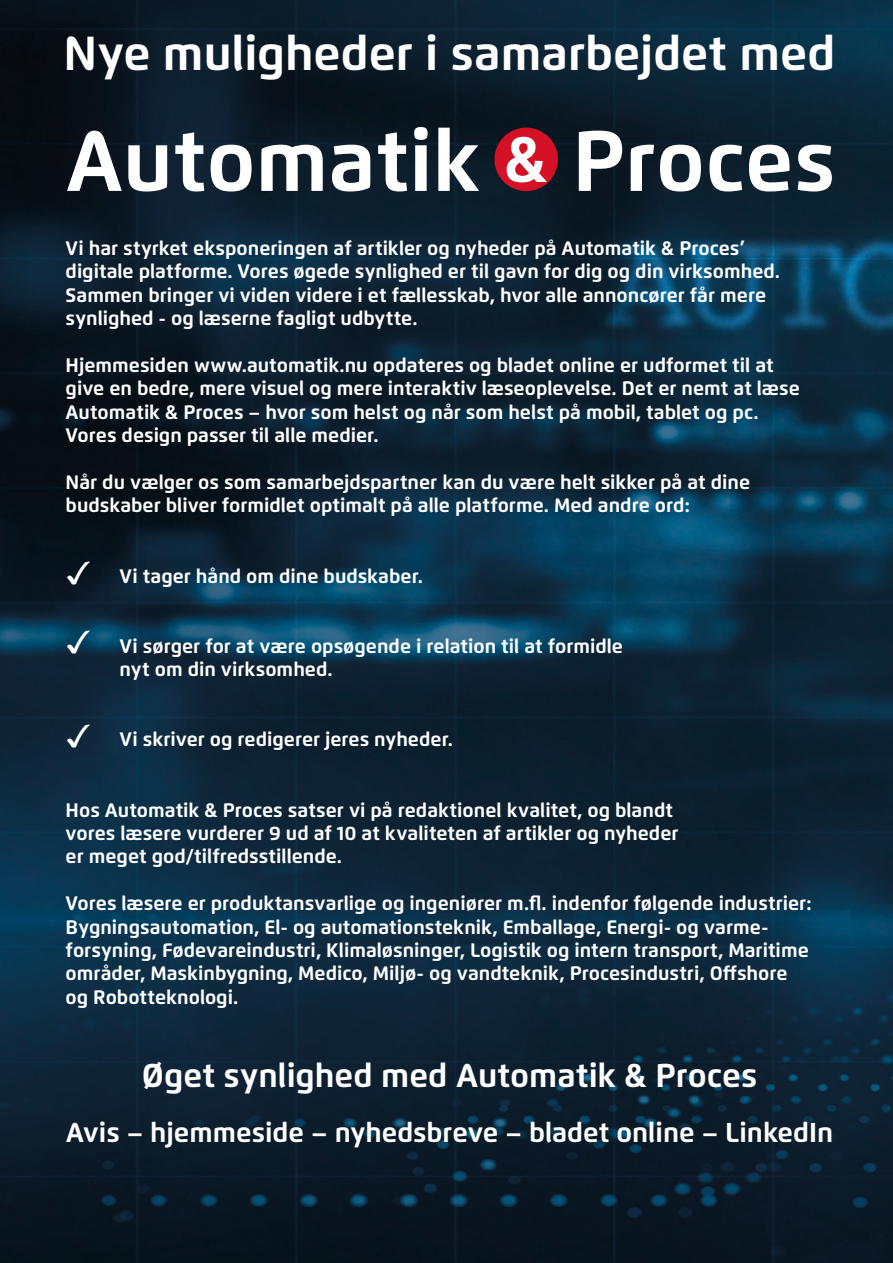
<style>
.page{position:relative;width:893px;height:1263px;background:#fff}
.page>*{position:absolute;margin:0;border:0;box-sizing:border-box;transform-origin:0 0}
.t1{font:700 85.35px "Flexo";letter-spacing:-.005em;color:#fff}
.t2{font:700 47.7px "Flexo";color:#fff}
.t3{font:700 33px "Flexo";color:#fff}
.t4{font:700 27.3px "Flexo";color:#fff}
.t5{font:700 19.5px/23.4px "Flexo";color:#fff}
.s1{font-size:64.05px}
</style>
<div class="page">
<img style="left:0;top:0;width:893px;height:1263px">
<div style="left:494px;top:128px;width:64px;height:63px;background:#d51225;border-radius:50%"></div>
<svg style="left:67px;top:724px;width:23px;height:23px"></svg>
<svg style="left:67px;top:630px;width:23px;height:23px"></svg>
<svg style="left:67px;top:561px;width:23px;height:23px"></svg>
<h2 class="t2" style="left:64px;top:35px;width:773px">Nye muligheder i samarbejdet med</h2>
<h1 class="t1" style="left:66px;top:112px;width:771px">Automatik <span class="s1">&amp;</span> Proces</h1>
<p class="t5" style="left:66px;top:238px;width:716px">Vi har styrket eksponeringen af artikler og nyheder på Automatik &amp; Proces’ digitale platforme. Vores øgede synlighed er til gavn for dig og din virksomhed.<br>Sammen bringer vi viden videre i et fællesskab, hvor alle annoncører får mere synlighed - og læserne fagligt udbytte.</p>
<p class="t5" style="left:66px;top:355px;width:736px">Hjemmesiden www.automatik.nu opdateres og bladet online er udformet til at give en bedre, mere visuel og mere interaktiv læseoplevelse. Det er nemt at læse Automatik &amp; Proces – hvor som helst og når som helst på mobil, tablet og pc.<br>Vores design passer til alle medier.</p>
<p class="t5" style="left:66px;top:472px;width:686px">Når du vælger os som samarbejdspartner kan du være helt sikker på at dine budskaber bliver formidlet optimalt på alle platforme. Med andre ord:</p>
<p class="t5" style="left:120px;top:565px;width:305px">Vi tager hånd om dine budskaber.</p>
<p class="t5" style="left:120px;top:636px;width:505px">Vi sørger for at være opsøgende i relation til at formidle nyt om din virksomhed.</p>
<p class="t5" style="left:120px;top:729px;width:335px">Vi skriver og redigerer jeres nyheder.</p>
<p class="t5" style="left:66px;top:799px;width:614px">Hos Automatik &amp; Proces satser vi på redaktionel kvalitet, og blandt vores læsere vurderer 9 ud af 10 at kvaliteten af artikler og nyheder er meget god/tilfredsstillende.</p>
<p class="t5" style="left:66px;top:893px;width:748px">Vores læsere er produktansvarlige og ingeniører m.fl. indenfor følgende industrier:<br>Bygningsautomation, El- og automationsteknik, Emballage, Energi- og varme&shy;forsyning, Fødevareindustri, Klimaløsninger, Logistik og intern transport, Maritime områder, Maskinbygning, Medico, Miljø- og vandteknik, Procesindustri, Offshore og Robotteknologi.</p>
<h3 class="t3" style="left:142px;top:1062px;width:617px">Øget synlighed med Automatik &amp; Proces</h3>
<h3 class="t4" style="left:66px;top:1122px;width:769px">Avis – hjemmeside – nyhedsbreve – bladet online – LinkedIn</h3>
</div>
